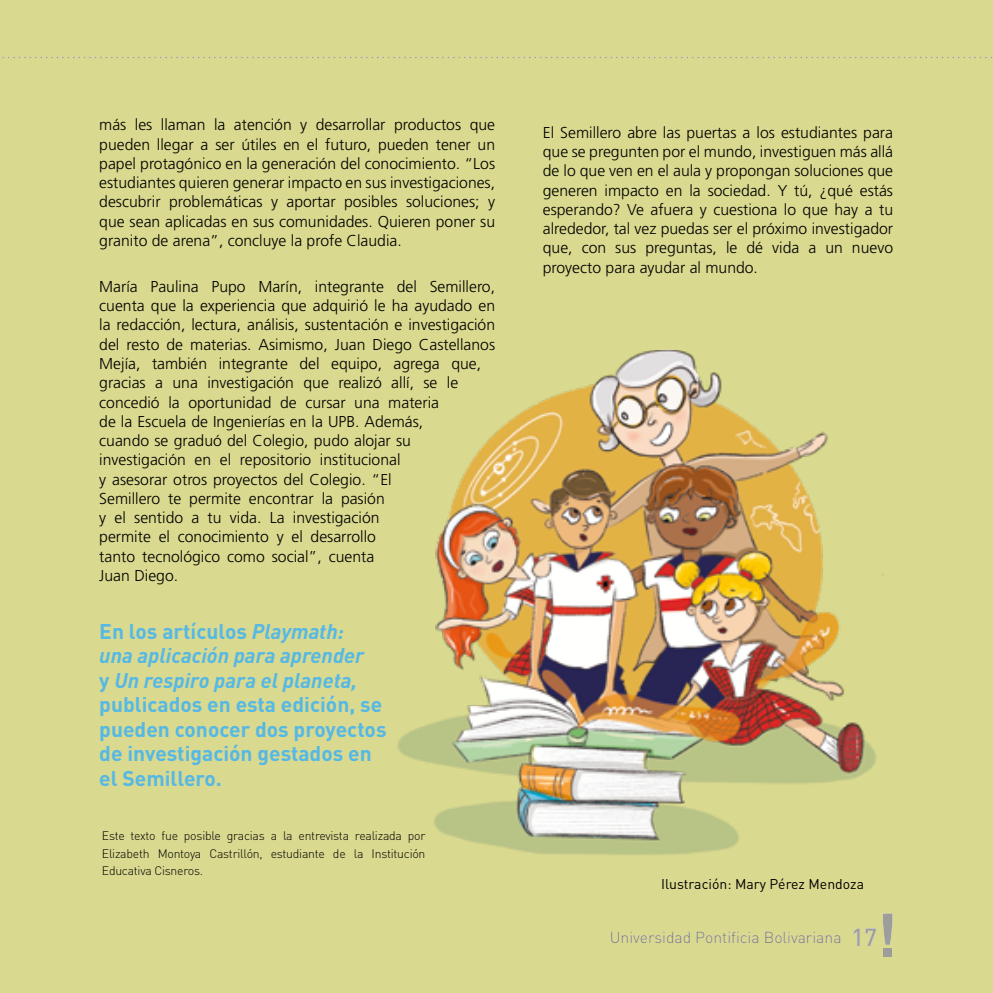
<style>
.page{position:relative;width:993px;height:993px;background:#fff}
.page>*{position:absolute;margin:0;border:0;box-sizing:border-box;transform-origin:0 0}
.t1{font:700 21px/24.5px "DIN Pro";color:#55b8e5}
.t2{font:300 15.75px/19.2px "Frutiger LT Std";color:#000;text-align:justify}
.t3{font:300 15.75px "DIN Pro";color:#706f6f}
.t4{font:14px "DIN Pro";color:#000}
.t5{font:300 12.25px/17.5px "DIN Pro";letter-spacing:-.02em;color:#000;text-align:justify}
.s1{font-style:italic}
.s2{font-weight:500;font-size:24.5px;color:#fff}
</style>
<div class="page">
<div style="left:0;top:0;width:992px;height:992px;background:#d9d98f"></div>
<img style="left:397px;top:350px;width:487px;height:505px">
<div style="left:882px;top:948px;width:9px;height:8px;background:#9d9d9c"></div>
<svg style="left:883px;top:913px;width:9px;height:31px"></svg>
<svg style="left:2px;top:57px;width:991px;height:1px"></svg>
<p class="t2" style="left:99px;top:115px;width:397px">más les llaman la atención y desarrollar productos que pueden llegar a ser útiles en el futuro, pueden tener un papel protagónico en la generación del conocimiento. “Los estudiantes quieren generar impacto en sus investigaciones, descubrir problemáticas y aportar posibles soluciones; y que sean aplicadas en sus comunidades. Quieren poner su granito de arena”, concluye la profe Claudia.</p>
<p class="t2" style="left:99px;top:277px;width:397px;text-align:left">María Paulina Pupo Marín, integrante del Semillero, cuenta que la experiencia que adquirió le ha ayudado en la redacción, lectura, análisis, sustentación e investigación del resto de materias. Asimismo, Juan Diego Castellanos Mejía, también integrante del equipo, agrega que, gracias a una investigación que realizó allí, se le concedió la oportunidad de cursar una materia<br>de la Escuela de Ingenierías en la UPB. Además,<br>cuando se graduó del Colegio, pudo alojar su investigación en el repositorio institucional<br>y asesorar otros proyectos del Colegio. “El<br>Semillero te permite encontrar la pasión<br>y el sentido a tu vida. La investigación<br>permite el conocimiento y el desarrollo<br>tanto tecnológico como social”, cuenta<br>Juan Diego.</p>
<h1 class="t1" style="left:99px;top:616px;width:289px">En los artículos <span class="s1">Playmath:<br>una aplicación para aprender<br></span>y <span class="s1">Un respiro para el planeta, </span>publicados en esta edición, se pueden conocer dos proyectos de investigación gestados en el Semillero.</h1>
<p class="t5" style="left:102px;top:825px;width:325px">Este texto fue posible gracias a la entrevista realizada por Elizabeth Montoya Castrillón, estudiante de la Institución Educativa Cisneros.</p>
<p class="t2" style="left:542px;top:123px;width:352px">El Semillero abre las puertas a los estudiantes para que se pregunten por el mundo, investiguen más allá de lo que ven en el aula y propongan soluciones que generen impacto en la sociedad. Y tú, ¿qué estás esperando? Ve afuera y cuestiona lo que hay a tu alrededor, tal vez puedas ser el próximo investigador que, con sus preguntas, le dé vida a un nuevo proyecto para ayudar al mundo.</p>
<p class="t4" style="left:661px;top:872px;width:204px">Ilustración: Mary Pérez Mendoza</p>
<p class="t3" style="left:609px;top:924px;width:269px">Universidad Pontificia Bolivariana <span class="s2">17</span></p>
</div>
